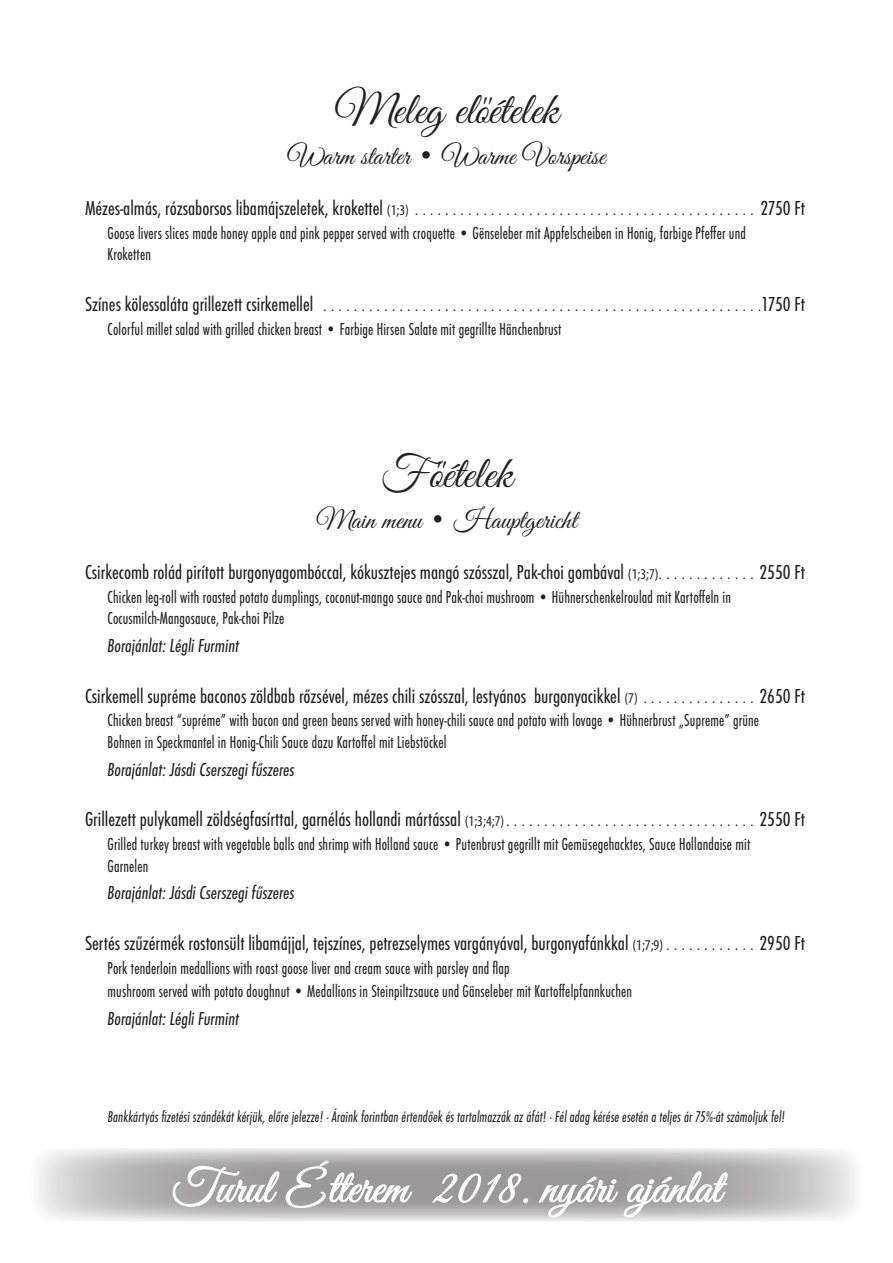
<style>
.page{position:relative;width:893px;height:1263px;background:#fff}
.page>*{position:absolute;margin:0;border:0;box-sizing:border-box;transform-origin:0 0}
.t1{font:48px "Great Vibes";color:#fff}
.t2{font:45px "Great Vibes";letter-spacing:.005em;color:#231f20}
.t3{font:27px "Great Vibes";letter-spacing:.005em;color:#231f20}
.t4{font:21px "Futura TOT Boo Con";color:#231f20}
.t5{font:19.5px "Futura TOT Boo Con Obl";color:#231f20}
.t6{font:18px/21.6px "Futura TOT Boo Con";letter-spacing:.01em;color:#231f20;scale:.9 1}
.t7{font:16.2px "Futura TOT Boo Con Obl";letter-spacing:.01em;color:#231f20;scale:.9 1}
.s1{font-family:"Futura TOT Boo Con"}
.s2{font-family:"Myriad Pro";font-stretch:condensed;font-size:15px}
</style>
<div class="page">
<svg style="left:39px;top:1148px;width:816px;height:73px;background:#cbcacb"></svg>
<svg style="left:168px;top:1160px;width:244px;height:51px;background:#afaeae"></svg>
<svg style="left:432px;top:1173px;width:96px;height:30px;background:#acaaab"></svg>
<svg style="left:537px;top:1170px;width:193px;height:48px;background:#b7b6b7"></svg>
<h2 class="t2" style="left:334px;top:85px;width:225px">Meleg előételek</h2>
<h3 class="t3" style="left:288px;top:141px;width:319px">Warm starter <span class="s1">•</span> Warme Vorspeise</h3>
<p class="t4" style="left:85px;top:196px;width:325px">Mézes-almás, rózsaborsos libamájszeletek, krokettel <span class="s2">(1;3)</span></p>
<p class="t4" style="left:760px;top:196px;width:46px">2750 Ft</p>
<p class="t6" style="left:108px;top:222px;width:711px">Goose livers slices made honey apple and pink pepper served with croquette • Gënseleber mit Appfelscheiben in Honig, farbige Pfeffer und<br>Kroketten</p>
<p class="t4" style="left:85px;top:292px;width:230px">Színes kölessaláta grillezett csirkemellel</p>
<p class="t4" style="left:761px;top:292px;width:45px">1750 Ft</p>
<p class="t6" style="left:108px;top:318px;width:506px">Colorful millet salad with grilled chicken breast • Farbige Hirsen Salate mit gegrillte Hänchenbrust</p>
<h2 class="t2" style="left:381px;top:449px;width:133px">Főételek</h2>
<h3 class="t3" style="left:316px;top:505px;width:262px">Main menu <span class="s1">•</span> Hauptgericht</h3>
<p class="t4" style="left:85px;top:560px;width:722px">Csirkecomb rolád pirított burgonyagombóccal, kókusztejes mangó szósszal, Pak-choi gombával <span class="s2">(1;3;7) . . . . . . . . . . . . .</span> 2550 Ft</p>
<p class="t6" style="left:108px;top:586px;width:694px">Chicken leg-roll with roasted potato dumplings, coconut-mango sauce and Pak-choi mushroom • Hühnerschenkelroulad mit Kartoffeln in<br>Cocusmilch-Mangosauce, Pak-choi Pilze</p>
<p class="t5" style="left:108px;top:634px;width:133px">Borajánlat: Légli Furmint</p>
<p class="t4" style="left:85px;top:684px;width:554px">Csirkemell supréme baconos zöldbab rőzsével, mézes chili szósszal, lestyános burgonyacikkel <span class="s2">(7)</span></p>
<p class="t4" style="left:759px;top:684px;width:47px">2650 Ft</p>
<p class="t6" style="left:108px;top:710px;width:725px">Chicken breast “supréme” with bacon and green beans served with honey-chili sauce and potato with lovage • Hühnerbrust „Supreme” grüne<br>Bohnen in Speckmantel in Honig-Chili Sauce dazu Kartoffel mit Liebstöckel</p>
<p class="t5" style="left:108px;top:758px;width:188px">Borajánlat: Jásdi Cserszegi fűszeres</p>
<p class="t4" style="left:85px;top:807px;width:722px">Grillezett pulykamell zöldségfasírttal, garnélás hollandi mártással <span class="s2">(1;3;4;7) . . . . . . . . . . . . . . . . . . . . . . . . . . . . . . . . .</span> 2550 Ft</p>
<p class="t6" style="left:108px;top:833px;width:716px">Grilled turkey breast with vegetable balls and shrimp with Holland sauce • Putenbrust gegrillt mit Gemüsegehacktes, Sauce Hollandaise mit<br>Garnelen</p>
<p class="t5" style="left:108px;top:882px;width:188px">Borajánlat: Jásdi Cserszegi fűszeres</p>
<p class="t4" style="left:85px;top:931px;width:580px">Sertés szűzérmék rostonsült libamájjal, tejszínes, petrezselymes vargányával, burgonyafánkkal <span class="s2">(1;7;9)</span></p>
<p class="t4" style="left:759px;top:931px;width:47px">2950 Ft</p>
<p class="t6" style="left:108px;top:956px;width:584px;line-height:23.7px">Pork tenderloin medallions with roast goose liver and cream sauce with parsley and flap<br>mushroom served with potato doughnut • Medallions in Steinpiltzsauce und Gänseleber mit Kartoffelpfannkuchen</p>
<p class="t5" style="left:108px;top:1007px;width:133px">Borajánlat: Légli Furmint</p>
<p class="t7" style="left:108px;top:1108px;width:754px">Bankkártyás fizetési szándékát kérjük, előre jelezze! · Áraink forintban értendőek és tartalmazzák az áfát! · Fél adag kérése esetén a teljes ár 75%-át számoljuk fel!</p>
<h1 class="t1" style="left:172px;top:1161px;width:551px">Turul Étterem 2018. nyári ajánlat</h1>
</div>
